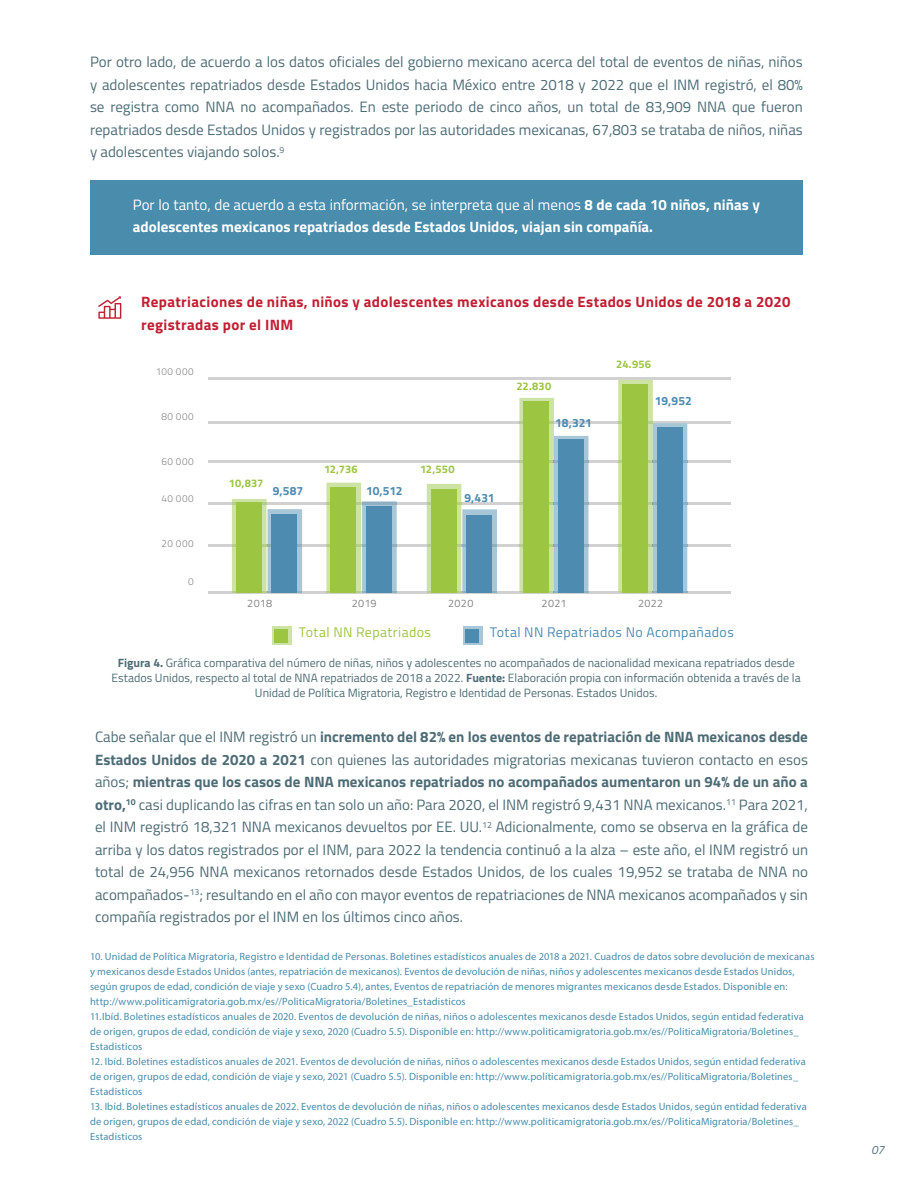
<style>
.page{position:relative;width:918px;height:1188px;background:#fff}
.page>*{position:absolute;margin:0;border:0;box-sizing:border-box;transform-origin:0 0}
.t1{font:15px/22.5px "Titillium";color:#4e6c76;text-align:justify}
.t2{font:700 15px/22.5px "Titillium";color:#fff}
.t3{font:700 15px/22.5px "Titillium";letter-spacing:.025em;color:#c11f33}
.t4{font:13.95px "Titillium";letter-spacing:.03em;color:#4d8bb0}
.t5{font:13.95px "Titillium";letter-spacing:.03em;color:#9cc642}
.t6{font:12px/15px "Titillium";color:#4e6c76;text-align:center}
.t7{font:700 12px "Titillium";letter-spacing:-.01em;color:#4d8bb0}
.t8{font:italic 12px "Titillium";color:#4e6c76}
.t9{font:700 11.1px "Titillium";letter-spacing:.01em;color:#9cc642}
.t10{font:10.8px "Titillium";letter-spacing:.02em;color:#858483}
.t11{font:10.5px/15px "Myriad Pro";letter-spacing:.01em;color:#498cab}
.t12{font:300 10.05px "Titillium";letter-spacing:.06em;color:#858483}
.s1{font-weight:400}
.s2{font-weight:700}
</style>
<div class="page">
<div style="left:90px;top:180px;width:713px;height:75px;background:#498cab"></div>
<hr style="left:208px;top:377px;width:523px;height:2px;background:#d2d1d1">
<hr style="left:208px;top:421px;width:523px;height:2px;background:#d2d1d1">
<hr style="left:208px;top:461px;width:523px;height:2px;background:#d2d1d1">
<hr style="left:208px;top:503px;width:523px;height:2px;background:#d2d1d1">
<hr style="left:208px;top:544px;width:523px;height:2px;background:#d2d1d1">
<hr style="left:208px;top:591px;width:523px;height:2px;background:#d2d1d1">
<hr style="left:232px;top:591px;width:34px;height:2px;background:#b6ce8c">
<div style="left:236px;top:502px;width:26px;height:91px;background:#9cc642"></div>
<svg style="left:232px;top:499px;width:70px;height:92px"></svg>
<hr style="left:268px;top:544px;width:34px;height:2px;background:#90afc0">
<hr style="left:268px;top:591px;width:34px;height:2px;background:#90afc0">
<div style="left:272px;top:514px;width:25px;height:79px;background:#4d8bb0"></div>
<hr style="left:326px;top:591px;width:35px;height:2px;background:#b6ce8c">
<svg style="left:326px;top:483px;width:71px;height:108px;background:#b5d387"></svg>
<hr style="left:362px;top:503px;width:35px;height:2px;background:#90afc0">
<hr style="left:362px;top:544px;width:35px;height:2px;background:#90afc0">
<hr style="left:362px;top:591px;width:35px;height:2px;background:#90afc0">
<div style="left:366px;top:506px;width:26px;height:87px;background:#4d8bb0"></div>
<hr style="left:427px;top:591px;width:34px;height:2px;background:#b6ce8c">
<svg style="left:427px;top:484px;width:70px;height:107px"></svg>
<hr style="left:462px;top:544px;width:35px;height:2px;background:#90afc0">
<hr style="left:462px;top:591px;width:35px;height:2px;background:#90afc0">
<div style="left:467px;top:515px;width:25px;height:78px;background:#4d8bb0"></div>
<svg style="left:519px;top:398px;width:69px;height:195px;background:#afcf84"></svg>
<div style="left:558px;top:439px;width:25px;height:154px;background:#4d8bb0"></div>
<svg style="left:618px;top:380px;width:69px;height:213px;background:#b0d085"></svg>
<div style="left:657px;top:427px;width:25px;height:166px;background:#4d8bb0"></div>
<svg style="left:98px;top:296px;width:23px;height:23px"></svg>
<svg style="left:272px;top:626px;width:19px;height:19px"></svg>
<div style="left:275px;top:629px;width:13px;height:13px;background:#9cc642"></div>
<svg style="left:463px;top:626px;width:19px;height:19px"></svg>
<div style="left:466px;top:629px;width:13px;height:13px;background:#4d8bb0"></div>
<p class="t1" style="left:90px;top:50px;width:714px">Por otro lado, de acuerdo a los datos oficiales del gobierno mexicano acerca del total de eventos de niñas, niños y adolescentes repatriados desde Estados Unidos hacia México entre 2018 y 2022 que el INM registró, el 80% se registra como NNA no acompañados. En este periodo de cinco años, un total de 83,909 NNA que fueron repatriados desde Estados Unidos y registrados por las autoridades mexicanas, 67,803 se trataba de niños, niñas y adolescentes viajando solos.<sup>9</sup></p>
<h1 class="t2" style="left:133px;top:193px;width:629px"><span class="s1">Por lo tanto, de acuerdo a esta información, se interpreta que al menos</span> 8 de cada 10 niños, niñas y adolescentes mexicanos repatriados desde Estados Unidos, viajan sin compañía.</h1>
<h1 class="t3" style="left:141px;top:290px;width:651px">Repatriaciones de niñas, niños y adolescentes mexicanos desde Estados Unidos de 2018 a 2020 registradas por el INM</h1>
<p class="t12" style="left:156px;top:364px;width:40px">100 000</p>
<p class="t12" style="left:161px;top:409px;width:34px">80 000</p>
<p class="t12" style="left:161px;top:454px;width:34px">60 000</p>
<p class="t12" style="left:161px;top:492px;width:34px">40 000</p>
<p class="t12" style="left:162px;top:537px;width:34px">20 000</p>
<p class="t12" style="left:188px;top:574px;width:7px">0</p>
<p class="t10" style="left:247px;top:596px;width:26px">2018</p>
<p class="t10" style="left:352px;top:596px;width:26px">2019</p>
<p class="t10" style="left:448px;top:596px;width:27px">2020</p>
<p class="t10" style="left:542px;top:596px;width:26px">2021</p>
<p class="t10" style="left:638px;top:596px;width:27px">2022</p>
<h2 class="t5" style="left:299px;top:622px;width:134px">Total NN Repatriados</h2>
<h2 class="t4" style="left:490px;top:622px;width:245px">Total NN Repatriados No Acompañados</h2>
<p class="t9" style="left:616px;top:355px;width:36px">24.956</p>
<p class="t9" style="left:516px;top:378px;width:36px">22.830</p>
<p class="t7" style="left:655px;top:392px;width:38px">19,952</p>
<p class="t7" style="left:555px;top:414px;width:38px">18,321</p>
<p class="t9" style="left:324px;top:460px;width:35px">12,736</p>
<p class="t9" style="left:420px;top:460px;width:36px">12,550</p>
<p class="t9" style="left:229px;top:475px;width:36px">10,837</p>
<p class="t7" style="left:273px;top:482px;width:32px">9,587</p>
<p class="t7" style="left:366px;top:482px;width:38px">10,512</p>
<p class="t7" style="left:464px;top:489px;width:32px">9,431</p>
<p class="t6" style="left:112px;top:655px;width:691px"><span class="s2">Figura 4.</span> Gráfica comparativa del número de niñas, niños y adolescentes no acompañados de nacionalidad mexicana repatriados desde<br>Estados Unidos, respecto al total de NNA repatriados de 2018 a 2022. <span class="s2">Fuente:</span> Elaboración propia con información obtenida a través de la<br>Unidad de Política Migratoria, Registro e Identidad de Personas. Estados Unidos.</p>
<p class="t1" style="left:95px;top:725px;width:715px">Cabe señalar que el INM registró un <span class="s2">incremento del 82% en los eventos de repatriación de NNA mexicanos desde Estados Unidos de 2020 a 2021</span> con quienes las autoridades migratorias mexicanas tuvieron contacto en esos años; <span class="s2">mientras que los casos de NNA mexicanos repatriados no acompañados aumentaron un 94% de un año a otro,</span><sup>10</sup> casi duplicando las cifras en tan solo un año: Para 2020, el INM registró 9,431 NNA mexicanos.<sup>11</sup> Para 2021, el INM registró 18,321 NNA mexicanos devueltos por EE. UU.<sup>12</sup> Adicionalmente, como se observa en la gráfica de arriba y los datos registrados por el INM, para 2022 la tendencia continuó a la alza – este año, el INM registró un total de 24,956 NNA mexicanos retornados desde Estados Unidos, de los cuales 19,952 se trataba de NNA no acompañados-<sup>13</sup>; resultando en el año con mayor eventos de repatriaciones de NNA mexicanos acompañados y sin compañía registrados por el INM en los últimos cinco años.</p>
<p class="t11" style="left:90px;top:949px;width:726px">10. Unidad de Política Migratoria, Registro e Identidad de Personas. Boletines estadísticos anuales de 2018 a 2021. Cuadros de datos sobre devolución de mexicanas y mexicanos desde Estados Unidos (antes, repatriación de mexicanos). Eventos de devolución de niñas, niños y adolescentes mexicanos desde Estados Unidos, según grupos de edad, condición de viaje y sexo (Cuadro 5.4), antes, Eventos de repatriación de menores migrantes mexicanos desde Estados. Disponible en: http://www.politicamigratoria.gob.mx/es//PoliticaMigratoria/Boletines_Estadisticos<br>11.Ibíd. Boletines estadísticos anuales de 2020. Eventos de devolución de niñas, niños o adolescentes mexicanos desde Estados Unidos, según entidad federativa de origen, grupos de edad, condición de viaje y sexo, 2020 (Cuadro 5.5). Disponible en: http://www.politicamigratoria.gob.mx/es//PoliticaMigratoria/Boletines_ Estadisticos</p>
<p class="t11" style="left:90px;top:1054px;width:717px">12. Ibíd. Boletines estadísticos anuales de 2021. Eventos de devolución de niñas, niños o adolescentes mexicanos desde Estados Unidos, según entidad federativa de origen, grupos de edad, condición de viaje y sexo, 2021 (Cuadro 5.5). Disponible en: http://www.politicamigratoria.gob.mx/es//PoliticaMigratoria/Boletines_<br>Estadisticos</p>
<p class="t11" style="left:90px;top:1099px;width:718px">13. Ibíd. Boletines estadísticos anuales de 2022. Eventos de devolución de niñas, niños o adolescentes mexicanos desde Estados Unidos, según entidad federativa de origen, grupos de edad, condición de viaje y sexo, 2022 (Cuadro 5.5). Disponible en: http://www.politicamigratoria.gob.mx/es//PoliticaMigratoria/Boletines_<br>Estadisticos</p>
<p class="t8" style="left:871px;top:1141px;width:15px">07</p>
</div>
